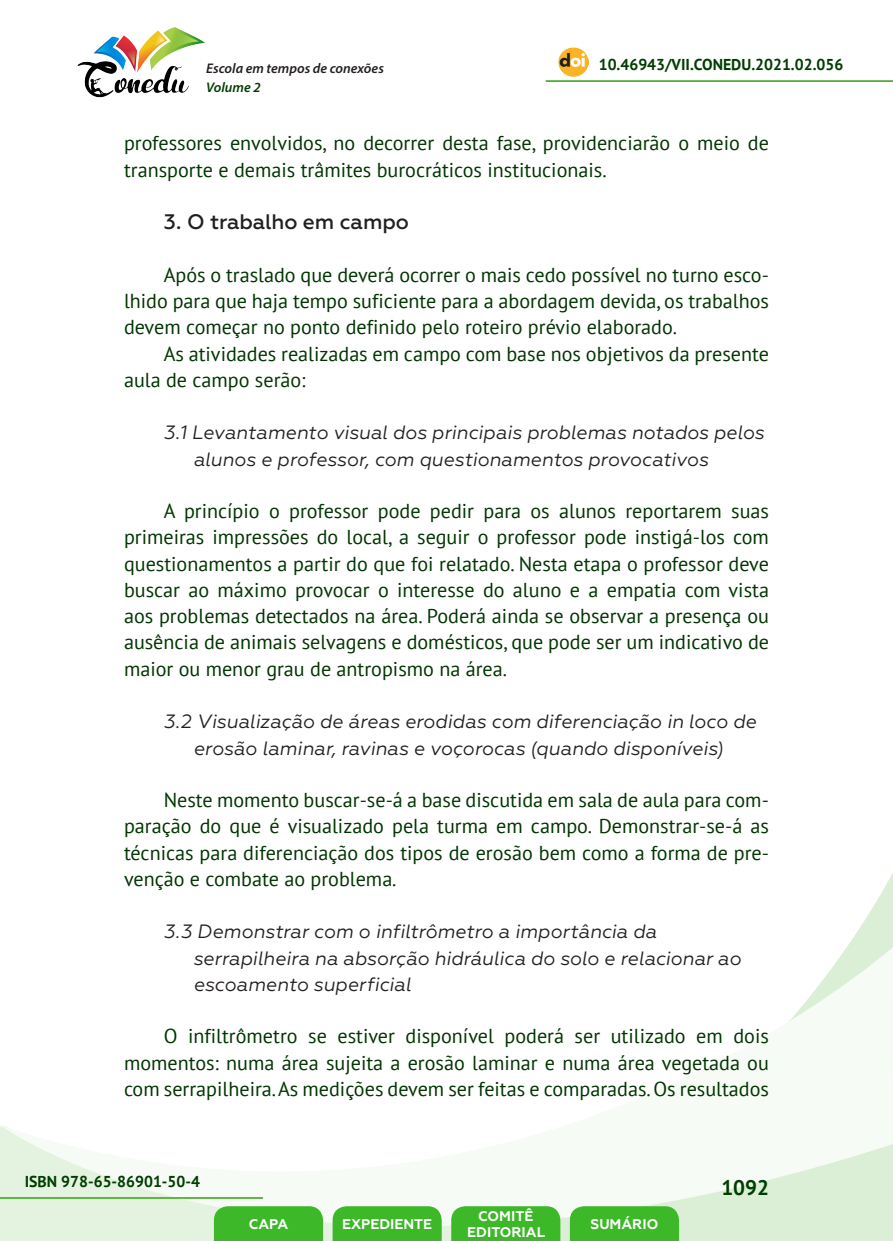
<style>
.page{position:relative;width:893px;height:1241px;background:#fff}
.page>*{position:absolute;margin:0;border:0;box-sizing:border-box;transform-origin:0 0}
._10_SUBTÍTULO_2{font:500 21px "Geometria";letter-spacing:-.005em;color:#231f20}
.t1{font:700 21px "PT Sans";color:#003d00}
._8_CORPO{font:20.12px/26.2px "PT Sans";color:#003500;text-align:justify}
._11_SUBTÍTULO_3{font:italic 19.25px/26.2px "Geometria";color:#231f20}
.t2{font:700 15.75px "PT Sans";color:#003d00}
.t3{font:700 14px/16.8px "Geometria";color:#fff;text-align:center}
.t4{font:italic 600 14px "Myriad Pro";color:#231f20}
.t5{font:italic 600 14px "Myriad Pro";color:#003d00}
</style>
<div class="page">
<svg style="left:848px;top:873px;width:45px;height:73px"></svg>
<svg style="left:0;top:946px;width:893px;height:294px"></svg>
<hr style="left:0;top:1196px;width:263px;height:2px;background:#4cad31">
<hr style="left:546px;top:80px;width:347px;height:2px;background:#4cad31">
<img style="left:559px;top:47px;width:30px;height:30px">
<img style="left:77px;top:27px;width:128px;height:71px">
<svg style="left:214px;top:1205px;width:109px;height:35px;background:#47bb34"></svg>
<svg style="left:333px;top:1205px;width:109px;height:35px;background:#47bb34"></svg>
<svg style="left:451px;top:1205px;width:109px;height:35px;background:#47bb34"></svg>
<svg style="left:570px;top:1205px;width:109px;height:35px;background:#46bb33"></svg>
<p class="t4" style="left:206px;top:59px;width:179px">Escola em tempos de conexões</p>
<p class="t2" style="left:599px;top:54px;width:246px">10.46943/VII.CONEDU.2021.02.056</p>
<p class="t5" style="left:206px;top:78px;width:56px">Volume 2</p>
<p class="_8_CORPO" style="left:124px;top:130px;width:646px">professores envolvidos, no decorrer desta fase, providenciarão o meio de transporte e demais trâmites burocráticos institucionais.</p>
<p class="_10_SUBTÍTULO_2" style="left:164px;top:209px;width:247px">3. O trabalho em campo</p>
<p class="_8_CORPO" style="left:124px;top:261px;width:646px;text-indent:40px">Após o traslado que deverá ocorrer o mais cedo possível no turno esco&shy;lhido para que haja tempo suficiente para a abordagem devida, os trabalhos devem começar no ponto definido pelo roteiro prévio elaborado.</p>
<p class="_8_CORPO" style="left:124px;top:340px;width:646px;text-indent:40px">As atividades realizadas em campo com base nos objetivos da presente aula de campo serão:</p>
<p class="_11_SUBTÍTULO_3" style="left:193px;top:419px;width:572px;text-indent:-30px">3.1 Levantamento visual dos principais problemas notados pelos alunos e professor, com questionamentos provocativos</p>
<p class="_8_CORPO" style="left:124px;top:497px;width:646px;text-indent:40px">A princípio o professor pode pedir para os alunos reportarem suas primeiras impressões do local, a seguir o professor pode instigá-los com questionamentos a partir do que foi relatado. Nesta etapa o professor deve buscar ao máximo provocar o interesse do aluno e a empatia com vista aos problemas detectados na área. Poderá ainda se observar a presença ou ausência de animais selvagens e domésticos, que pode ser um indicativo de maior ou menor grau de antropismo na área.</p>
<p class="_11_SUBTÍTULO_3" style="left:164px;top:708px;width:594px;text-align:center">3.2 Visualização de áreas erodidas com diferenciação in loco de erosão laminar, ravinas e voçorocas (quando disponíveis)</p>
<p class="_8_CORPO" style="left:124px;top:786px;width:646px;text-indent:40px">Neste momento buscar-se-á a base discutida em sala de aula para com&shy;paração do que é visualizado pela turma em campo. Demonstrar-se-á as técnicas para diferenciação dos tipos de erosão bem como a forma de pre&shy;venção e combate ao problema.</p>
<p class="_11_SUBTÍTULO_3" style="left:193px;top:918px;width:549px;text-indent:-30px">3.3 Demonstrar com o infiltrômetro a importância da serrapilheira na absorção hidráulica do solo e relacionar ao escoamento superficial</p>
<p class="_8_CORPO" style="left:124px;top:1022px;width:646px;text-indent:40px">O infiltrômetro se estiver disponível poderá ser utilizado em dois momentos: numa área sujeita a erosão laminar e numa área vegetada ou com serrapilheira. As medições devem ser feitas e comparadas. Os resultados</p>
<p class="t2" style="left:25px;top:1170px;width:177px">ISBN 978-65-86901-50-4</p>
<p class="t3" style="left:249px;top:1215px;width:41px">CAPA</p>
<p class="t3" style="left:342px;top:1215px;width:92px">EXPEDIENTE</p>
<p class="t3" style="left:467px;top:1207px;width:79px">COMITÊ<br>EDITORIAL</p>
<p class="t3" style="left:590px;top:1215px;width:69px">SUMÁRIO</p>
<p class="t1" style="left:721px;top:1173px;width:49px">1092</p>
</div>
